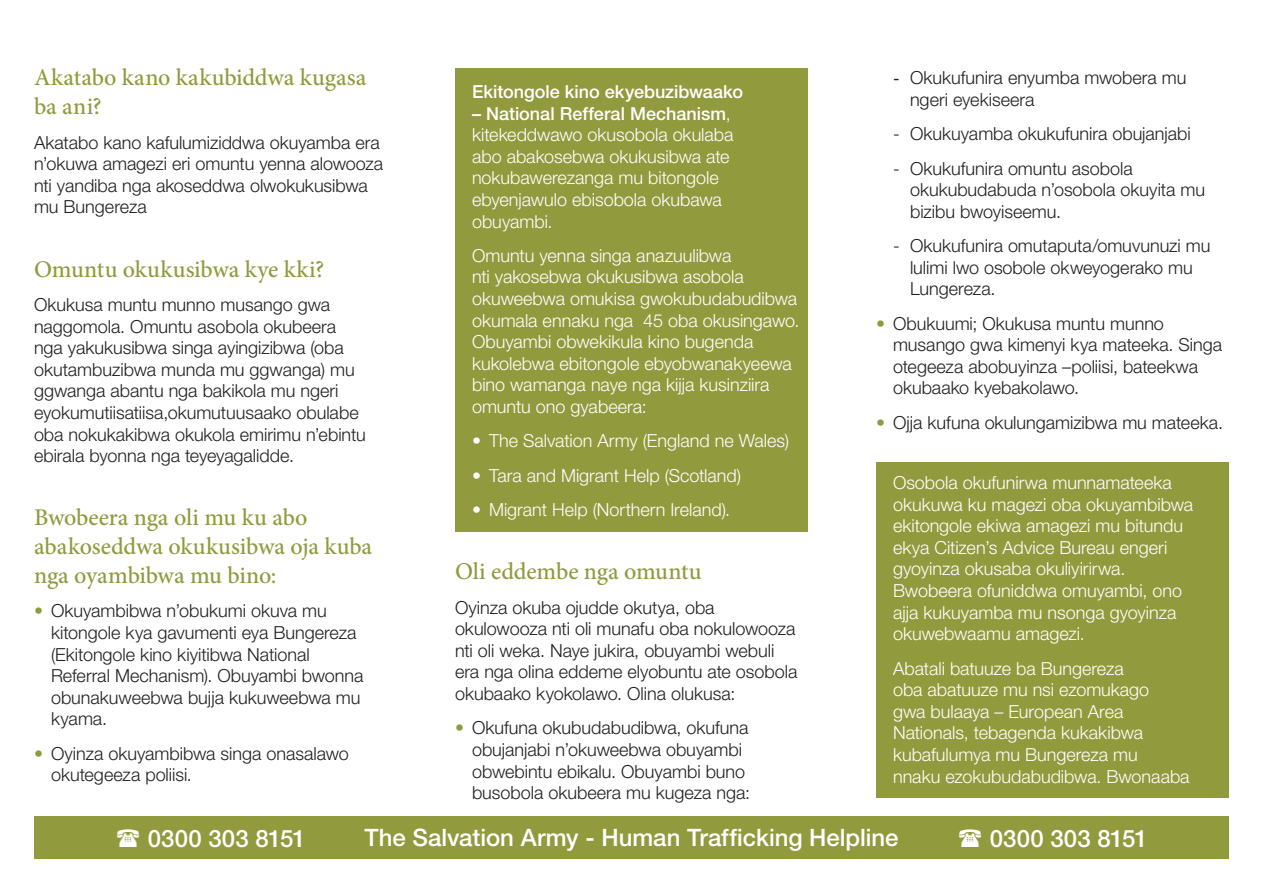
<style>
.page{position:relative;width:1263px;height:893px;background:#fff}
.page>*{position:absolute;margin:0;border:0;box-sizing:border-box;transform-origin:0 0}
.Heading{font:500 24px/28.8px "Minion Pro";letter-spacing:-.005em;color:#919a3d}
.Body_copy{font:500 24px "Helvetica Neue LT Pro";color:#fff}
.Body_copy-2{font:300 18px/21.6px "Helvetica Neue LT Pro";color:#231f20}
.Body_copy-3{font:300 18px/21.6px "Helvetica Neue LT Pro";color:#fff}
.Body_copy_bulleted{font:300 18px/21.6px "Helvetica Neue LT Pro";color:#231f20}
.Body_copy_bulleted-2{font:300 18px "Helvetica Neue LT Pro";color:#fff}
.Body_copy-4{font:500 18px "Helvetica Neue LT Pro";color:#fff}
.s1{color:#919a3d}
.s2{font-weight:500}
.s3{font-family:"Bliss 2";font-weight:400}
</style>
<div class="page">
<div style="left:876px;top:462px;width:353px;height:336px;background:#919a3d"></div>
<div style="left:455px;top:68px;width:353px;height:463px;background:#919a3d"></div>
<div style="left:34px;top:816px;width:1195px;height:43px;background:#919a3d"></div>
<p class="Heading" style="left:34px;top:63px;width:334px">Akatabo kano kakubiddwa kugasa ba ani?</p>
<p class="Body_copy-2" style="left:34px;top:131px;width:351px">Akatabo kano kafulumiziddwa okuyamba era n’okuwa amagezi eri omuntu yenna alowooza nti yandiba nga akoseddwa olwokukusibwa mu Bungereza</p>
<p class="Heading" style="left:34px;top:255px;width:292px">Omuntu okukusibwa kye kki?</p>
<p class="Body_copy-2" style="left:34px;top:293px;width:333px">Okukusa muntu munno musango gwa naggomola. Omuntu asobola okubeera nga yakukusibwa singa ayingizibwa (oba okutambuzibwa munda mu ggwanga) mu ggwanga abantu nga bakikola mu ngeri eyokumutiisatiisa,okumutuusaako obulabe oba nokukakibwa okukola emirimu n’ebintu ebirala byonna nga teyeyagalidde.</p>
<p class="Heading" style="left:34px;top:503px;width:340px">Bwobeera nga oli mu ku abo abakoseddwa okukusibwa oja kuba nga oyambibwa mu bino:</p>
<p class="Body_copy_bulleted" style="left:51px;top:600px;width:314px;text-indent:-17px"><span class="s1">•</span> Okuyambibwa n’obukumi okuva mu kitongole kya gavumenti eya Bungereza (Ekitongole kino kiyitibwa National<br>Referral Mechanism). Obuyambi bwonna obunakuweebwa bujja kukuweebwa mu kyama.</p>
<p class="Body_copy_bulleted" style="left:51px;top:742px;width:299px;text-indent:-17px"><span class="s1">•</span> Oyinza okuyambibwa singa onasalawo okutegeeza poliisi.</p>
<p class="Body_copy-4" style="left:472px;top:81px;width:272px">Ekitongole kino ekyebuzibwaako</p>
<p class="Body_copy-3" style="left:472px;top:102px;width:263px"><span class="s2">– National Refferal Mechanism</span>, kitekeddwawo okusobola okulaba abo abakosebwa okukusibwa ate nokubawerezanga mu bitongole ebyenjawulo ebisobola okubawa obuyambi.</p>
<p class="Body_copy-3" style="left:472px;top:244px;width:329px">Omuntu yenna singa anazuulibwa<br>nti yakosebwa okukusibwa asobola okuweebwa omukisa gwokubudabudibwa okumala ennaku nga 45 oba okusingawo.<br>Obuyambi obwekikula kino bugenda kukolebwa ebitongole ebyobwanakyeewa bino wamanga naye nga kijja kusinziira omuntu ono gyabeera:</p>
<p class="Body_copy_bulleted-2" style="left:472px;top:430px;width:318px">• The Salvation Army (England ne Wales)</p>
<p class="Body_copy_bulleted-2" style="left:472px;top:464px;width:271px">• Tara and Migrant Help (Scotland)</p>
<p class="Body_copy_bulleted-2" style="left:472px;top:499px;width:260px">• Migrant Help (Northern Ireland).</p>
<p class="Heading" style="left:455px;top:557px;width:248px">Oli eddembe nga omuntu</p>
<p class="Body_copy-2" style="left:455px;top:596px;width:344px">Oyinza okuba ojudde okutya, oba okulowooza nti oli munafu oba nokulowooza nti oli weka. Naye jukira, obuyambi webuli era nga olina eddeme elyobuntu ate osobola okubaako kyokolawo. Olina olukusa:</p>
<p class="Body_copy_bulleted" style="left:472px;top:717px;width:279px;text-indent:-17px"><span class="s1">•</span> Okufuna okubudabudibwa, okufuna obujanjabi n’okuweebwa obuyambi obwebintu ebikalu. Obuyambi buno busobola okubeera mu kugeza nga:</p>
<p class="Body_copy-2" style="left:910px;top:67px;width:278px;text-indent:-17px"><span class="s3">-</span> Okukufunira enyumba mwobera mu ngeri eyekiseera</p>
<p class="Body_copy-2" style="left:893px;top:123px;width:299px">- Okukuyamba okukufunira obujanjabi</p>
<p class="Body_copy-2" style="left:910px;top:157px;width:297px;text-indent:-17px">- Okukufunira omuntu asobola okukubudabuda n’osobola okuyita mu bizibu bwoyiseemu.</p>
<p class="Body_copy-2" style="left:910px;top:235px;width:302px;text-indent:-17px">- Okukufunira omutaputa/omuvunuzi mu lulimi lwo osobole okweyogerako mu<br>Lungereza.</p>
<p class="Body_copy_bulleted" style="left:893px;top:312px;width:331px;text-indent:-17px"><span class="s1">•</span> Obukuumi; Okukusa muntu munno musango gwa kimenyi kya mateeka. Singa otegeeza abobuyinza –poliisi, bateekwa okubaako kyebakolawo.</p>
<p class="Body_copy_bulleted" style="left:876px;top:411px;width:348px"><span class="s1">•</span> Ojja kufuna okulungamizibwa mu mateeka.</p>
<p class="Body_copy-3" style="left:893px;top:471px;width:302px">Osobola okufunirwa munnamateeka okukuwa ku magezi oba okuyambibwa ekitongole ekiwa amagezi mu bitundu ekya Citizen’s Advice Bureau engeri gyoyinza okusaba okuliyirirwa.<br>Bwobeera ofuniddwa omuyambi, ono ajja kukuyamba mu nsonga gyoyinza okuwebwaamu amagezi.</p>
<p class="Body_copy-3" style="left:893px;top:657px;width:298px">Abatali batuuze ba Bungereza<br>oba abatuuze mu nsi ezomukago<br>gwa bulaaya – European Area<br>Nationals, tebagenda kukakibwa kubafulumya mu Bungereza mu nnaku ezokubudabudibwa. Bwonaaba</p>
<p class="Body_copy" style="left:148px;top:824px;width:160px">0300 303 8151</p>
<p class="Body_copy" style="left:364px;top:823px;width:535px">The Salvation Army - Human Trafficking Helpline</p>
<p class="Body_copy" style="left:990px;top:824px;width:160px">0300 303 8151</p>
</div>
